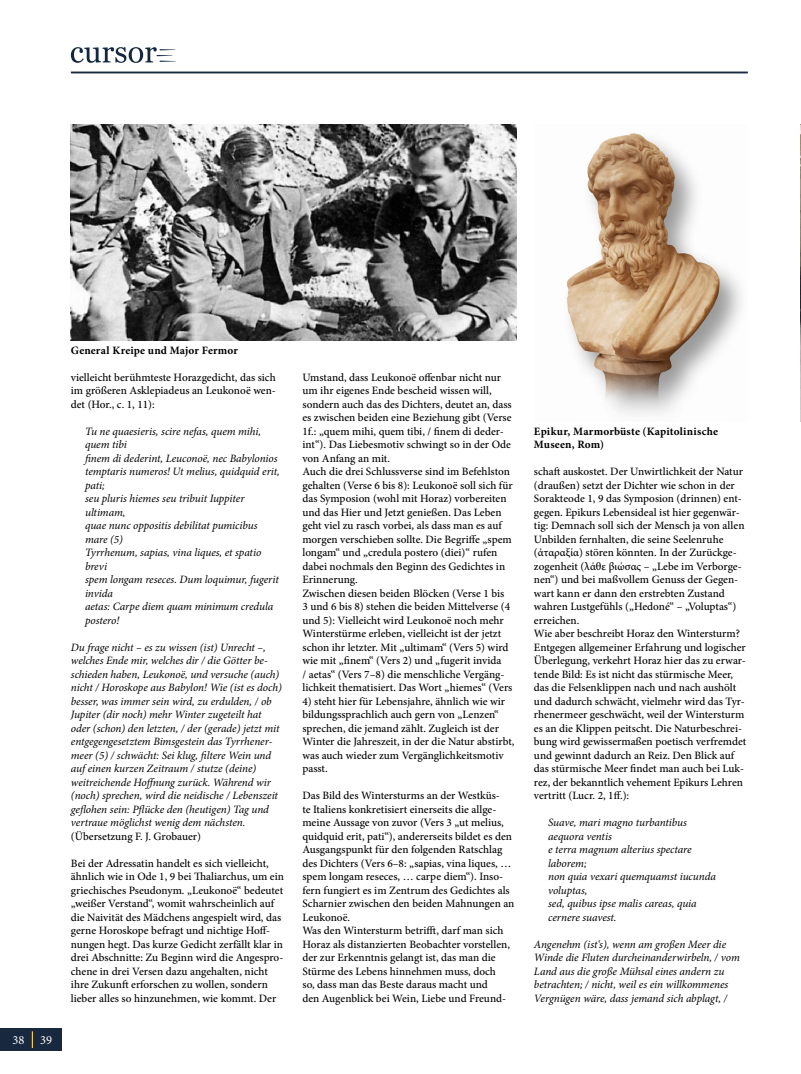
<style>
.page{position:relative;width:801px;height:1074px;background:#fff}
.page>*{position:absolute;margin:0;border:0;box-sizing:border-box;transform-origin:0 0}
.t1{font:12.5px "Minion Pro";color:#fff}
.t2{font:500 11.25px/13.5px "Minion Pro";color:#000}
.t3{font:italic 11.25px/13.5px "Minion Pro";letter-spacing:-.005em;color:#000}
.t4{font:700 11.25px/13.5px "Minion Pro";letter-spacing:.015em;color:#000}
</style>
<div class="page">
<div style="left:0;top:1028px;width:61px;height:23px;background:#18283e"></div>
<hr style="left:71px;top:72px;width:677px;height:1px;background:#18283e">
<svg style="left:71px;top:47px;width:104px;height:16px"></svg>
<svg style="left:32px;top:1031px;width:1px;height:17px"></svg>
<img style="left:71px;top:124px;width:445px;height:216px">
<img style="left:566px;top:133px;width:176px;height:282px">
<img style="left:800px;top:124px;width:1px;height:297px">
<p class="t1" style="left:13px;top:1031px;width:41px">38 39</p>
<p class="t4" style="left:71px;top:343px;width:169px">General Kreipe und Major Fermor</p>
<p class="t2" style="left:71px;top:370px;width:207px;text-align:justify">vielleicht berühmteste Horazgedicht, das sich im größeren Asklepiadeus an Leukonoë wen&shy;det (Hor., c. 1, 11):</p>
<p class="t3" style="left:85px;top:424px;width:196px">Tu ne quaesieris, scire nefas, quem mihi, quem tibi<br>finem di dederint, Leuconoë, nec Babylonios temptaris numeros! Ut melius, quidquid erit, pati;<br>seu pluris hiemes seu tribuit Iuppiter ultimam,<br>quae nunc oppositis debilitat pumicibus mare (5)<br>Tyrrhenum, sapias, vina liques, et spatio brevi<br>spem longam reseces. Dum loquimur, fugerit invida<br>aetas: Carpe diem quam minimum credula postero!</p>
<p class="t3" style="left:71px;top:640px;width:212px">Du frage nicht – es zu wissen (ist) Unrecht –, welches Ende mir, welches dir / die Götter be&shy;schieden haben, Leukonoë, und versuche (auch) nicht / Horoskope aus Babylon! Wie (ist es doch) besser, was immer sein wird, zu erdulden, / ob Jupiter (dir noch) mehr Winter zugeteilt hat oder (schon) den letzten, / der (gerade) jetzt mit entgegengesetztem Bimsgestein das Tyrrhener&shy;meer (5) / schwächt: Sei klug, filtere Wein und auf einen kurzen Zeitraum / stutze (deine) weitreichende Hoffnung zurück. Während wir (noch) sprechen, wird die neidische / Lebenszeit geflohen sein: Pflücke den (heutigen) Tag und vertraue möglichst wenig dem nächsten.</p>
<p class="t2" style="left:71px;top:829px;width:132px">(Übersetzung F. J. Grobauer)</p>
<p class="t2" style="left:71px;top:856px;width:215px">Bei der Adressatin handelt es sich vielleicht, ähnlich wie in Ode 1, 9 bei Thaliarchus, um ein griechisches Pseudonym. „Leukonoë“ bedeutet „weißer Verstand“, womit wahrscheinlich auf die Naivität des Mädchens angespielt wird, das gerne Horoskope befragt und nichtige Hoff&shy;nungen hegt. Das kurze Gedicht zerfällt klar in drei Abschnitte: Zu Beginn wird die Angespro&shy;chene in drei Versen dazu angehalten, nicht ihre Zukunft erforschen zu wollen, sondern lieber alles so hinzunehmen, wie kommt. Der</p>
<p class="t2" style="left:302px;top:370px;width:212px">Umstand, dass Leukonoë offenbar nicht nur um ihr eigenes Ende bescheid wissen will, sondern auch das des Dichters, deutet an, dass es zwischen beiden eine Beziehung gibt (Verse 1f.: „quem mihi, quem tibi, / finem di deder&shy;int“). Das Liebesmotiv schwingt so in der Ode von Anfang an mit.<br>Auch die drei Schlussverse sind im Befehlston gehalten (Verse 6 bis 8): Leukonoë soll sich für das Symposion (wohl mit Horaz) vorbereiten und das Hier und Jetzt genießen. Das Leben geht viel zu rasch vorbei, als dass man es auf morgen verschieben sollte. Die Begriffe „spem longam“ und „credula postero (diei)“ rufen dabei nochmals den Beginn des Gedichtes in Erinnerung.<br>Zwischen diesen beiden Blöcken (Verse 1 bis<br>3 und 6 bis 8) stehen die beiden Mittelverse (4 und 5): Vielleicht wird Leukonoë noch mehr Winterstürme erleben, vielleicht ist der jetzt schon ihr letzter. Mit „ultimam“ (Vers 5) wird wie mit „finem“ (Vers 2) und „fugerit invida<br>/ aetas“ (Vers 7–8) die menschliche Vergäng&shy;lichkeit thematisiert. Das Wort „hiemes“ (Vers</p>
<p class="t2" style="left:302px;top:694px;width:214px">4) steht hier für Lebensjahre, ähnlich wie wir bildungssprachlich auch gern von „Lenzen“ sprechen, die jemand zählt. Zugleich ist der Winter die Jahreszeit, in der die Natur abstirbt, was auch wieder zum Vergänglichkeitsmotiv passt.</p>
<p class="t2" style="left:302px;top:789px;width:214px">Das Bild des Wintersturms an der Westküs-<br>te Italiens konkretisiert einerseits die allge&shy;meine Aussage von zuvor (Vers 3 „ut melius, quidquid erit, pati“), andererseits bildet es den Ausgangspunkt für den folgenden Ratschlag des Dichters (Vers 6–8: „sapias, vina liques, … spem longam reseces, … carpe diem“). Inso&shy;fern fungiert es im Zentrum des Gedichtes als Scharnier zwischen den beiden Mahnungen an Leukonoë.<br>Was den Wintersturm betrifft, darf man sich Horaz als distanzierten Beobachter vorstellen, der zur Erkenntnis gelangt ist, das man die Stürme des Lebens hinnehmen muss, doch<br>so, dass man das Beste daraus macht und<br>den Augenblick bei Wein, Liebe und Freund-</p>
<p class="t4" style="left:534px;top:424px;width:185px">Epikur, Marmorbüste (Kapitolinische<br>Museen, Rom)</p>
<p class="t2" style="left:534px;top:465px;width:214px">schaft auskostet. Der Unwirtlichkeit der Natur (draußen) setzt der Dichter wie schon in der Sorakteode 1, 9 das Symposion (drinnen) ent&shy;gegen. Epikurs Lebensideal ist hier gegenwär&shy;tig: Demnach soll sich der Mensch ja von allen Unbilden fernhalten, die seine Seelenruhe (ἀταραξία) stören könnten. In der Zurückge&shy;zogenheit (λάθε βιώσας – „Lebe im Verborge&shy;nen“) und bei maßvollem Genuss der Gegen&shy;wart kann er dann den erstrebten Zustand wahren Lustgefühls („Hedoné“ – „Voluptas“) erreichen.<br>Wie aber beschreibt Horaz den Wintersturm?<br>Entgegen allgemeiner Erfahrung und logischer Überlegung, verkehrt Horaz hier das zu erwar&shy;tende Bild: Es ist nicht das stürmische Meer, das die Felsenklippen nach und nach aushölt und dadurch schwächt, vielmehr wird das Tyr&shy;rhenermeer geschwächt, weil der Wintersturm es an die Klippen peitscht. Die Naturbeschrei&shy;bung wird gewissermaßen poetisch verfremdet und gewinnt dadurch an Reiz. Den Blick auf das stürmische Meer findet man auch bei Luk&shy;rez, der bekanntlich vehement Epikurs Lehren vertritt (Lucr. 2, 1ff.):</p>
<p class="t3" style="left:548px;top:816px;width:169px">Suave, mari magno turbantibus aequora ventis<br>e terra magnum alterius spectare laborem;<br>non quia vexari quemquamst iucunda voluptas,<br>sed, quibus ipse malis careas, quia cernere suavest.</p>
<p class="t3" style="left:534px;top:937px;width:207px">Angenehm (ist‘s), wenn am großen Meer die Winde die Fluten durcheinanderwirbeln, / vom Land aus die große Mühsal eines andern zu betrachten; / nicht, weil es ein willkommenes Vergnügen wäre, dass jemand sich abplagt, /</p>
</div>
